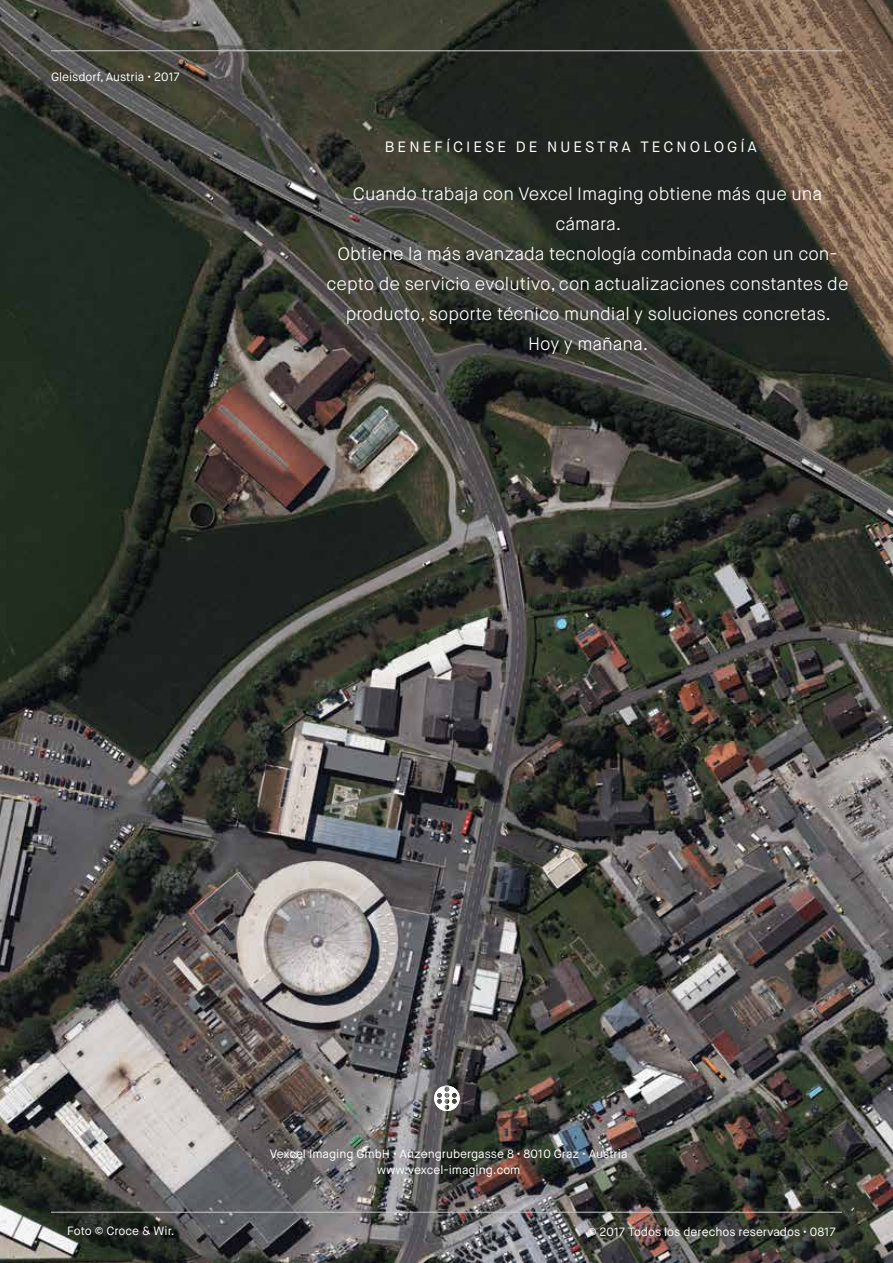
<style>
.page{position:relative;width:893px;height:1263px;background:#fff}
.page>*{position:absolute;margin:0;border:0;box-sizing:border-box;transform-origin:0 0}
.t1{font:300 18px/30px "Maison Neue";color:#fff;text-align:center}
.t2{font:15px "Maison Neue";letter-spacing:.2em;color:#fff}
.t3{font:12px/16.5px "Maison Neue";color:#fff;text-align:center}
</style>
<div class="page">
<img style="left:0;top:0;width:893px;height:1263px">
<img style="left:434px;top:1085px;width:26px;height:26px">
<hr style="left:51px;top:1212px;width:791px;height:1px;background:#cacaca">
<hr style="left:51px;top:51px;width:791px;height:1px;background:#cacaca">
<p class="t3" style="left:51px;top:68px;width:130px">Gleisdorf, Austria • 2017</p>
<p class="t2" style="left:385px;top:137px;width:374px">BENEFÍCIESE DE NUESTRA TECNOLOGÍA</p>
<p class="t1" style="left:327px;top:178px;width:523px">Cuando trabaja con Vexcel Imaging obtiene más que una cámara.<br>Obtiene la más avanzada tecnología combinada con un con&shy;cepto de servicio evolutivo, con actualizaciones constantes de producto, soporte técnico mundial y soluciones concretas.<br>Hoy y mañana.</p>
<p class="t3" style="left:270px;top:1145px;width:359px">Vexcel Imaging GmbH • Anzengrubergasse 8 • 8010 Graz • Austria www.vexcel-imaging.com</p>
<p class="t3" style="left:67px;top:1223px;width:109px">Foto © Croce &amp; Wir.</p>
<p class="t3" style="left:588px;top:1224px;width:249px">© 2017 Todos los derechos reservados • 0817</p>
</div>
